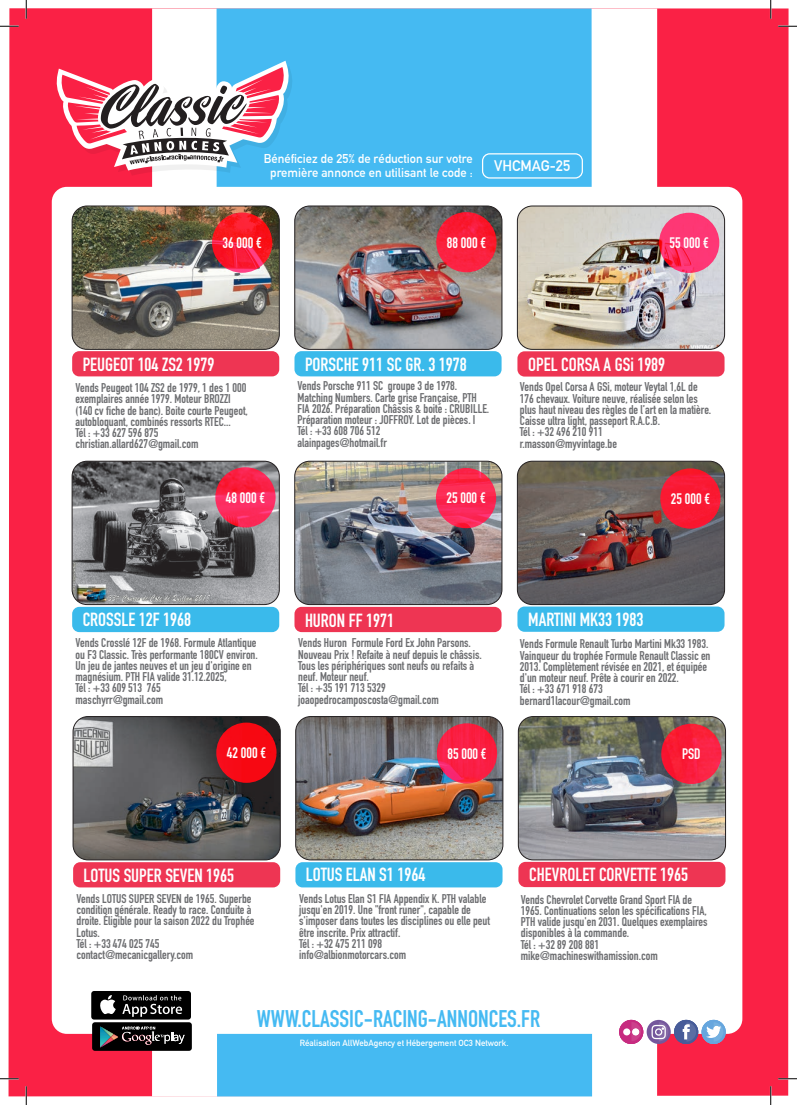
<style>
.page{position:relative;width:797px;height:1105px;background:#fff}
.page>*{position:absolute;margin:0;border:0;box-sizing:border-box;transform-origin:0 0}
.t1{font:700 23.75px "DIN Condensed";color:#45baf2}
.Titre_Annonce{font:700 18.75px "DIN Condensed";color:#fff}
.Prix{font:700 15px "DIN Condensed";color:#fff}
.t2{font:700 15px "DIN Alternate";color:#fff}
.Texte_Annonce{font:700 12.5px/11.2px "DIN Condensed";color:#6c6d70}
.t3{font:700 12.5px/13.8px "DIN Alternate";color:#fff;text-align:center}
.t4{font:700 8.75px "DIN Alternate";color:#fff}
</style>
<div class="page">
<div style="left:9px;top:9px;width:779px;height:1087px;background:#fa2145"></div>
<div style="left:152px;top:9px;width:505px;height:1087px;background:#fff"></div>
<div style="left:216px;top:9px;width:376px;height:1087px;background:#45baf2"></div>
<div style="left:52px;top:187px;width:690px;height:847px;background:#fff;border-radius:15px"></div>
<svg style="left:56px;top:61px;width:237px;height:115px"></svg>
<div style="left:619px;top:1020px;width:24px;height:24px;background:#c72b80;border-radius:50%"></div>
<div style="left:623px;top:1028px;width:7px;height:7px;background:#fff;border-radius:50%"></div>
<svg style="left:631px;top:1022px;width:10px;height:19px"></svg>
<div style="left:632px;top:1028px;width:7px;height:7px;background:#fff;border-radius:50%"></div>
<svg style="left:646px;top:1020px;width:24px;height:24px"></svg>
<svg style="left:651px;top:1022px;width:17px;height:19px"></svg>
<div style="left:674px;top:1020px;width:24px;height:24px;background:#475c99;border-radius:50%"></div>
<svg style="left:682px;top:1022px;width:14px;height:19px"></svg>
<div style="left:701px;top:1020px;width:24px;height:24px;background:#66a6de;border-radius:50%"></div>
<svg style="left:706px;top:1022px;width:17px;height:19px"></svg>
<div style="left:91px;top:991px;width:100px;height:28px;background:#000;border-radius:3px"></div>
<svg style="left:92px;top:995px;width:100px;height:56px"></svg>
<div style="left:482px;top:153px;width:101px;height:26px;border:1px solid #fff;border-radius:7px"></div>
<img style="left:72px;top:206px;width:207px;height:143px">
<div style="left:72px;top:206px;width:207px;height:143px;border:1px solid #231f20;border-radius:15px"></div>
<div style="left:72px;top:351px;width:207px;height:25px;background:#ee3553;border-radius:7px"></div>
<svg style="left:212px;top:213px;width:60px;height:60px;background:#f91b2e"></svg>
<img style="left:295px;top:206px;width:207px;height:143px">
<div style="left:294px;top:206px;width:208px;height:143px;border:1px solid #231f20;border-radius:15px"></div>
<div style="left:294px;top:351px;width:207px;height:25px;background:#3abaeb;border-radius:7px"></div>
<svg style="left:436px;top:212px;width:60px;height:60px;background:#f81d38"></svg>
<img style="left:517px;top:206px;width:207px;height:143px">
<div style="left:517px;top:206px;width:207px;height:143px;border:1px solid #231f20;border-radius:15px"></div>
<div style="left:517px;top:351px;width:207px;height:26px;background:#ee3553;border-radius:7px"></div>
<svg style="left:659px;top:213px;width:60px;height:60px;background:#fc336e"></svg>
<img style="left:72px;top:461px;width:207px;height:143px">
<div style="left:72px;top:461px;width:207px;height:144px;border:1px solid #231f20;border-radius:15px"></div>
<div style="left:72px;top:607px;width:207px;height:25px;background:#3abaeb;border-radius:7px"></div>
<svg style="left:215px;top:467px;width:60px;height:60px;background:#f92753"></svg>
<img style="left:296px;top:461px;width:206px;height:144px">
<div style="left:294px;top:461px;width:208px;height:144px;border:1px solid #231f20;border-radius:15px"></div>
<div style="left:294px;top:607px;width:207px;height:25px;background:#ee3553;border-radius:7px"></div>
<svg style="left:436px;top:468px;width:60px;height:60px;background:#fb2751"></svg>
<img style="left:517px;top:461px;width:207px;height:144px">
<div style="left:517px;top:461px;width:207px;height:144px;border:1px solid #231f20;border-radius:15px"></div>
<div style="left:517px;top:606px;width:207px;height:26px;background:#3abaeb;border-radius:7px"></div>
<svg style="left:660px;top:468px;width:60px;height:61px;background:#f61a33"></svg>
<img style="left:73px;top:716px;width:207px;height:144px">
<div style="left:73px;top:716px;width:207px;height:144px;border:1px solid #231f20;border-radius:15px"></div>
<div style="left:73px;top:862px;width:207px;height:25px;background:#ee3553;border-radius:7px"></div>
<div style="left:216px;top:723px;width:60px;height:60px;background:#f70812;border-radius:50%"></div>
<img style="left:297px;top:716px;width:206px;height:144px">
<div style="left:295px;top:716px;width:208px;height:144px;border:1px solid #231f20;border-radius:15px"></div>
<div style="left:295px;top:862px;width:207px;height:25px;background:#3abaeb;border-radius:7px"></div>
<svg style="left:437px;top:723px;width:60px;height:60px;background:#f81f46"></svg>
<img style="left:518px;top:716px;width:207px;height:144px">
<div style="left:518px;top:716px;width:207px;height:144px;border:1px solid #231f20;border-radius:15px"></div>
<div style="left:518px;top:862px;width:207px;height:25px;background:#ee3553;border-radius:7px"></div>
<svg style="left:661px;top:724px;width:60px;height:60px;background:#f81e3b"></svg>
<svg style="left:0;top:25px;width:19px;height:2px"></svg>
<svg style="left:778px;top:25px;width:19px;height:2px"></svg>
<svg style="left:0;top:1078px;width:19px;height:1px"></svg>
<svg style="left:778px;top:1078px;width:19px;height:1px"></svg>
<svg style="left:25px;top:0;width:2px;height:19px"></svg>
<svg style="left:25px;top:1086px;width:2px;height:19px"></svg>
<svg style="left:770px;top:0;width:1px;height:19px"></svg>
<svg style="left:770px;top:1086px;width:1px;height:19px"></svg>
<p class="t3" style="left:264px;top:151px;width:210px">Bénéficiez de 25% de réduction sur votre première annonce en utilisant le code :</p>
<p class="t2" style="left:494px;top:155px;width:78px">VHCMAG-25</p>
<p class="Prix" style="left:223px;top:233px;width:41px">36 000 €</p>
<p class="Prix" style="left:447px;top:232px;width:41px">88 000 €</p>
<p class="Prix" style="left:669px;top:233px;width:41px">55 000 €</p>
<p class="Titre_Annonce" style="left:83px;top:352px;width:133px">PEUGEOT 104 ZS2 1979</p>
<p class="Texte_Annonce" style="left:76px;top:382px;width:174px">Vends Peugeot 104 ZS2 de 1979, 1 des 1 000 exemplaires année 1979. Moteur BROZZI (140 cv fiche de banc). Boite courte Peugeot, autobloquant, combinés ressorts RTEC...</p>
<p class="Texte_Annonce" style="left:76px;top:427px;width:84px">Tél : +33 627 596 875</p>
<p class="Texte_Annonce" style="left:76px;top:438px;width:124px">christian.allard627@gmail.com</p>
<p class="Prix" style="left:226px;top:487px;width:41px">48 000 €</p>
<p class="Titre_Annonce" style="left:305px;top:352px;width:163px">PORSCHE 911 SC GR. 3 1978</p>
<p class="Texte_Annonce" style="left:297px;top:380px;width:193px">Vends Porsche 911 SC groupe 3 de 1978.<br>Matching Numbers. Carte grise Française, PTH FIA 2026. Préparation Châssis &amp; boite : CRUBILLE.<br>Préparation moteur : JOFFROY. Lot de pièces. I</p>
<p class="Texte_Annonce" style="left:297px;top:425px;width:84px">Tél : +33 608 706 512</p>
<p class="Texte_Annonce" style="left:297px;top:437px;width:91px">alainpages@hotmail.fr</p>
<p class="Prix" style="left:446px;top:488px;width:41px">25 000 €</p>
<p class="Titre_Annonce" style="left:528px;top:352px;width:138px">OPEL CORSA A GSi 1989</p>
<p class="Texte_Annonce" style="left:520px;top:381px;width:193px">Vends Opel Corsa A GSi, moteur Veytal 1,6L de 176 chevaux. Voiture neuve, réalisée selon les plus haut niveau des règles de l’art en la matière.<br>Caisse ultra light, passeport R.A.C.B.</p>
<p class="Texte_Annonce" style="left:520px;top:426px;width:84px">Tél : +32 496 210 911</p>
<p class="Texte_Annonce" style="left:520px;top:437px;width:99px">r.masson@myvintage.be</p>
<p class="Prix" style="left:671px;top:488px;width:41px">25 000 €</p>
<p class="Titre_Annonce" style="left:83px;top:607px;width:110px">CROSSLE 12F 1968</p>
<p class="Texte_Annonce" style="left:76px;top:637px;width:184px">Vends Crosslé 12F de 1968. Formule Atlantique ou F3 Classic. Très performante 180CV environ.<br>Un jeu de jantes neuves et un jeu d'origine en magnésium. PTH FIA valide 31.12.2025,</p>
<p class="Texte_Annonce" style="left:76px;top:682px;width:87px">Tél : +33 609 513 765</p>
<p class="Texte_Annonce" style="left:76px;top:694px;width:89px">maschyrr@gmail.com</p>
<p class="Prix" style="left:227px;top:743px;width:41px">42 000 €</p>
<p class="Titre_Annonce" style="left:305px;top:607px;width:91px">HURON FF 1971</p>
<p class="Texte_Annonce" style="left:298px;top:637px;width:185px">Vends Huron Formule Ford Ex John Parsons.<br>Nouveau Prix ! Refaite à neuf depuis le châssis.<br>Tous les périphériques sont neufs ou refaits à neuf. Moteur neuf.</p>
<p class="Texte_Annonce" style="left:298px;top:682px;width:89px">Tél : +35 191 713 5329</p>
<p class="Texte_Annonce" style="left:298px;top:694px;width:142px">joaopedrocamposcosta@gmail.com</p>
<p class="Prix" style="left:447px;top:743px;width:41px">85 000 €</p>
<p class="Titre_Annonce" style="left:528px;top:607px;width:117px">MARTINI MK33 1983</p>
<p class="Texte_Annonce" style="left:520px;top:638px;width:192px">Vends Formule Renault Turbo Martini Mk33 1983.<br>Vainqueur du trophée Formule Renault Classic en 2013. Complètement révisée en 2021, et équipée d'un moteur neuf. Prête à courir en 2022.</p>
<p class="Texte_Annonce" style="left:520px;top:683px;width:84px">Tél : +33 671 918 673</p>
<p class="Texte_Annonce" style="left:520px;top:694px;width:112px">bernard1lacour@gmail.com</p>
<p class="Prix" style="left:682px;top:744px;width:20px">PSD</p>
<p class="Titre_Annonce" style="left:84px;top:862px;width:152px">LOTUS SUPER SEVEN 1965</p>
<p class="Texte_Annonce" style="left:77px;top:893px;width:179px">Vends LOTUS SUPER SEVEN de 1965. Superbe condition générale. Ready to race. Conduite à droite. Éligible pour la saison 2022 du Trophée Lotus.</p>
<p class="Texte_Annonce" style="left:77px;top:938px;width:84px">Tél : +33 474 025 745</p>
<p class="Texte_Annonce" style="left:77px;top:949px;width:118px">contact@mecanicgallery.com</p>
<p class="Titre_Annonce" style="left:306px;top:862px;width:121px">LOTUS ELAN S1 1964</p>
<p class="Texte_Annonce" style="left:299px;top:893px;width:192px">Vends Lotus Elan S1 FIA Appendix K. PTH valable jusqu'en 2019. Une "front runer", capable de s'imposer dans toutes les disciplines ou elle peut être inscrite. Prix attractif.</p>
<p class="Texte_Annonce" style="left:299px;top:938px;width:84px">Tél : +32 475 211 098</p>
<p class="Texte_Annonce" style="left:299px;top:949px;width:108px">info@albionmotorcars.com</p>
<p class="Titre_Annonce" style="left:529px;top:862px;width:160px">CHEVROLET CORVETTE 1965</p>
<p class="Texte_Annonce" style="left:521px;top:893px;width:188px">Vends Chevrolet Corvette Grand Sport FIA de 1965. Continuations selon les spécifications FIA, PTH valide jusqu'en 2031. Quelques exemplaires disponibles à la commande.</p>
<p class="Texte_Annonce" style="left:521px;top:938px;width:80px">Tél : +32 89 208 881</p>
<p class="Texte_Annonce" style="left:521px;top:950px;width:138px">mike@machineswithamission.com</p>
<h1 class="t1" style="left:257px;top:1003px;width:285px">WWW.CLASSIC-RACING-ANNONCES.FR</h1>
<p class="t4" style="left:300px;top:1037px;width:210px">Réalisation AllWebAgency et Hébergement OC3 Network.</p>
</div>
